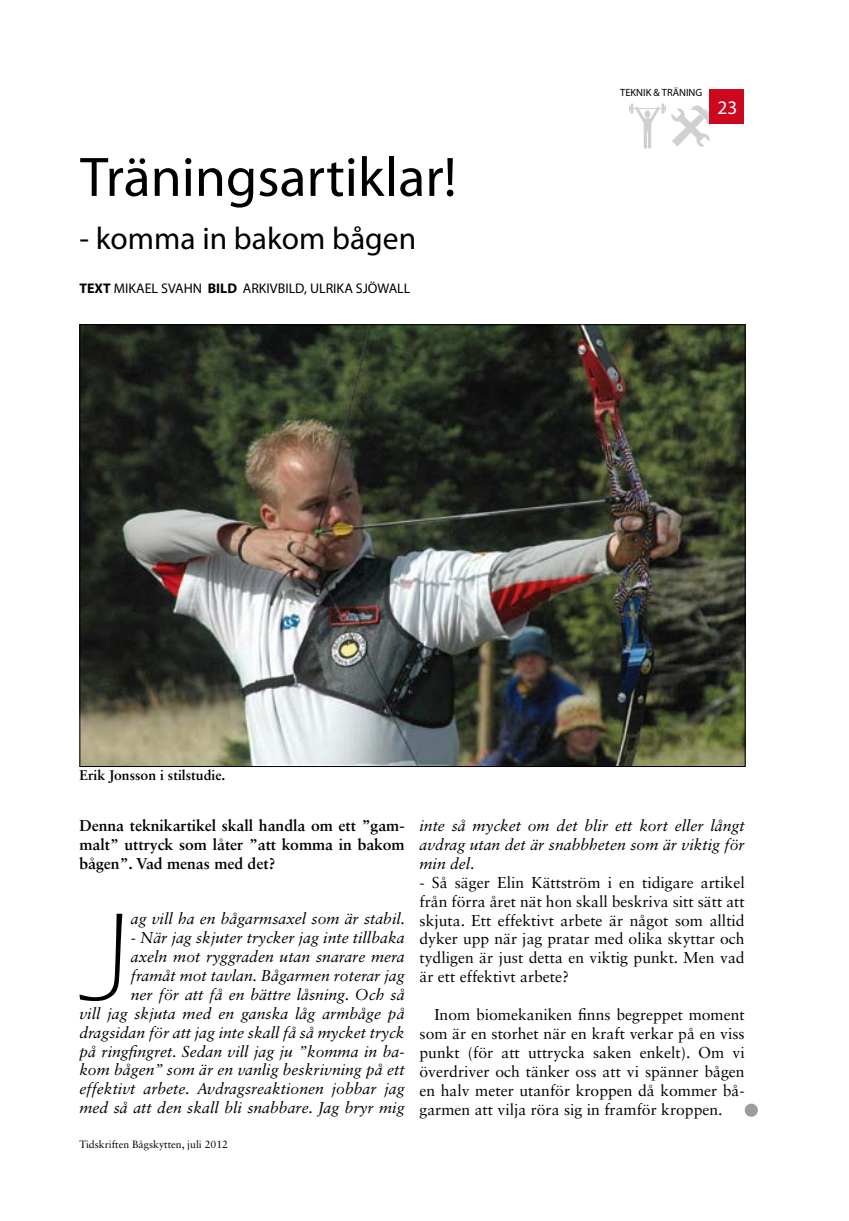
<style>
.page{position:relative;width:849px;height:1221px;background:#fff}
.page>*{position:absolute;margin:0;border:0;box-sizing:border-box;transform-origin:0 0}
.t1{font:300 129.15px "Eras ITC";color:#000}
.t2{font:56px "Myriad Pro";color:#000}
.t3{font:31.5px "Myriad Pro";color:#000}
.t4{font:19.25px "Myriad Pro";color:#fff}
.t5{font:italic 15.75px/18.9px "Sabon LT Std";color:#000;text-align:right}
.t6{font:15.75px/18.9px "Sabon LT Std";color:#000;text-align:justify}
.t7{font:700 15.75px/18.9px "Sabon LT Std";color:#000;text-align:justify}
.t8{font:14px "Myriad Pro";color:#000}
.t9{font:700 14px "Sabon LT Std";color:#000}
.t10{font:10.5px "Sabon LT Std";color:#000}
.t11{font:10.5px "Myriad Pro";color:#000}
.s1{font-weight:700}
</style>
<div class="page">
<div style="left:708px;top:89px;width:35px;height:35px;background:#cd071e"></div>
<svg style="left:744px;top:1103px;width:13px;height:13px"></svg>
<img style="left:81px;top:326px;width:662px;height:439px">
<svg style="left:708px;top:105px;width:1px;height:19px"></svg>
<h2 class="t2" style="left:80px;top:142px;width:377px">Träningsartiklar!</h2>
<h3 class="t3" style="left:79px;top:219px;width:338px">- komma in bakom bågen</h3>
<p class="t8" style="left:79px;top:280px;width:332px"><span class="s1">TEXT</span> MIKAEL SVAHN <span class="s1">BILD</span> ARKIVBILD, ULRIKA SJÖWALL</p>
<p class="t11" style="left:620px;top:86px;width:84px">TEKNIK &amp; TRÄNING</p>
<p class="t4" style="left:717px;top:95px;width:21px">23</p>
<p class="t9" style="left:79px;top:766px;width:147px">Erik Jonsson i stilstudie.</p>
<p class="t7" style="left:79px;top:815px;width:326px">Denna teknikartikel skall handla om ett ”gam&shy;malt” uttryck som låter ”att komma in bakom bågen”. Vad menas med det?</p>
<h1 class="t1" style="left:82px;top:885px;width:50px">J</h1>
<p class="t5" style="left:131px;top:909px;width:276px">ag vill ha en bågarmsaxel som är stabil.</p>
<p class="t5" style="left:79px;top:928px;width:326px">- När jag skjuter trycker jag inte tillbaka<br>axeln mot ryggraden utan snarare mera<br>framåt mot tavlan. Bågarmen roterar jag<br>ner för att få en bättre låsning. Och så<br>vill jag skjuta med en ganska låg armbåge på dragsidan för att jag inte skall få så mycket tryck på ringfingret. Sedan vill jag ju ”komma in ba&shy;kom bågen” som är en vanlig beskrivning på ett effektivt arbete. Avdragsreaktionen jobbar jag med så att den skall bli snabbare. Jag bryr mig</p>
<p class="t10" style="left:79px;top:1138px;width:150px">Tidskriften Bågskytten, juli 2012</p>
<p class="t5" style="left:419px;top:816px;width:326px;text-align:justify">inte så mycket om det blir ett kort eller långt avdrag utan det är snabbheten som är viktig för min del.</p>
<p class="t6" style="left:419px;top:872px;width:326px">- Så säger Elin Kättström i en tidigare artikel från förra året nät hon skall beskriva sitt sätt att skjuta. Ett effektivt arbete är något som alltid dyker upp när jag pratar med olika skyttar och tydligen är just detta en viktig punkt. Men vad är ett effektivt arbete?</p>
<p class="t6" style="left:419px;top:1004px;width:326px;text-indent:15px">Inom biomekaniken finns begreppet moment som är en storhet när en kraft verkar på en viss punkt (för att uttrycka saken enkelt). Om vi överdriver och tänker oss att vi spänner bågen en halv meter utanför kroppen då kommer bå&shy;garmen att vilja röra sig in framför kroppen.</p>
</div>
